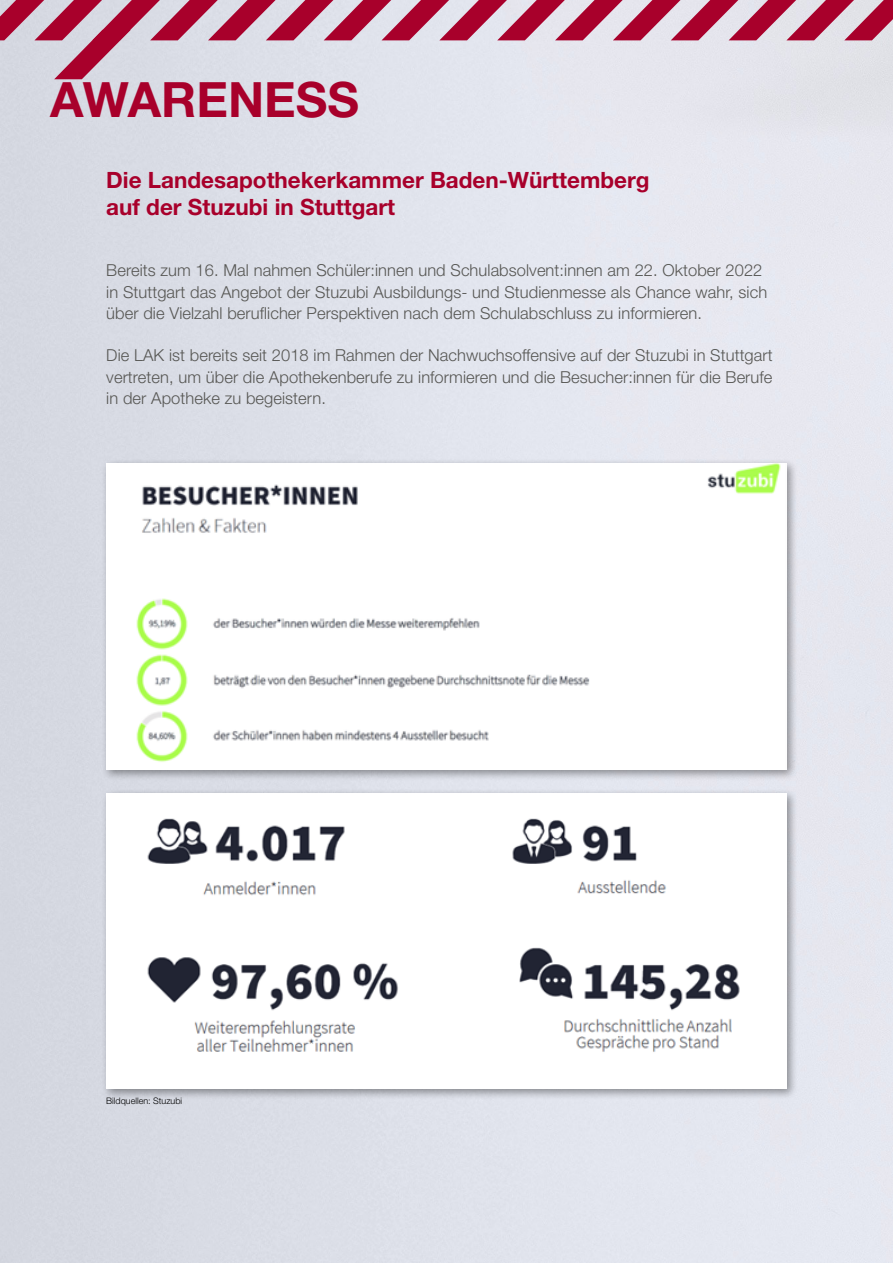
<style>
.page{position:relative;width:893px;height:1263px;background:#fff}
.page>*{position:absolute;margin:0;border:0;box-sizing:border-box;transform-origin:0 0}
.t1{font:700 48.75px "Helvetica Neue LT";color:#a8002b}
.t2{font:700 22.5px/27px "Helvetica Neue LT";color:#a8002b}
.t3{font:300 16.5px/21.3px "Helvetica Neue LT";letter-spacing:.005em;color:#575754}
.t4{font:300 9px "Helvetica Neue LT";color:#000}
</style>
<div class="page">
<svg style="left:0;top:0;width:893px;height:79px;background:#d1a6b7"></svg>
<div style="left:101px;top:458px;width:697px;height:323px;background:#000;opacity:.4"></div>
<img style="left:106px;top:463px;width:681px;height:307px">
<div style="left:101px;top:788px;width:697px;height:312px;background:#000;opacity:.4"></div>
<img style="left:106px;top:793px;width:681px;height:296px">
<h1 class="t1" style="left:50px;top:70px;width:310px">AWARENESS</h1>
<h2 class="t2" style="left:106px;top:166px;width:545px">Die Landesapothekerkammer Baden-Württemberg auf der Stuzubi in Stuttgart</h2>
<p class="t3" style="left:106px;top:260px;width:662px">Bereits zum 16. Mal nahmen Schüler:innen und Schulabsolvent:innen am 22. Oktober 2022 in Stuttgart das Angebot der Stuzubi Ausbildungs- und Studienmesse als Chance wahr, sich über die Vielzahl beruflicher Perspektiven nach dem Schulabschluss zu informieren.</p>
<p class="t3" style="left:106px;top:345px;width:668px;text-align:justify">Die LAK ist bereits seit 2018 im Rahmen der Nachwuchsoffensive auf der Stuzubi in Stuttgart vertreten, um über die Apothekenberufe zu informieren und die Besucher:innen für die Berufe in der Apotheke zu begeistern.</p>
<p class="t4" style="left:106px;top:1095px;width:78px">Bildquellen: Stuzubi</p>
</div>
